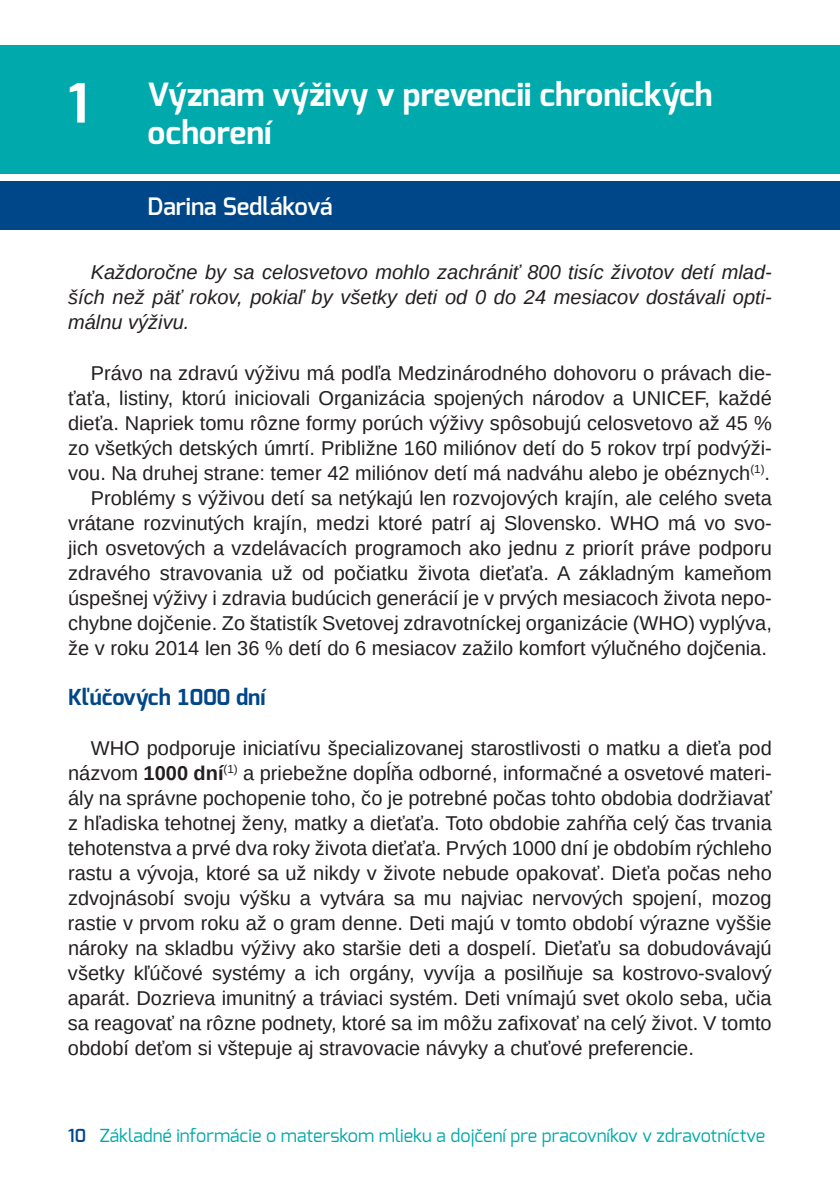
<style>
.page{position:relative;width:840px;height:1191px;background:#fff}
.page>*{position:absolute;margin:0;border:0;box-sizing:border-box;transform-origin:0 0}
.t1{font:700 54px "Exo";color:#fff}
.t2{font:700 32px/38.4px "Exo";color:#fff}
.t3{font:600 24px "Exo";color:#fff}
.t4{font:700 22px "Exo";color:#004789}
.t5{font:20px/25px "Arimo";color:#231f20;text-align:right}
.t6{font:italic 20px/25px "Arimo";color:#231f20;text-align:justify}
.t7{font:18px "Exo";color:#00a9ab}
.s1{font-weight:700}
.s2{font-weight:600;color:#004789}
</style>
<div class="page">
<div style="left:0;top:45px;width:839px;height:128px;background:#00a9ab"></div>
<div style="left:0;top:181px;width:839px;height:48px;background:#004789"></div>
<h1 class="t1" style="left:68px;top:68px;width:21px">1</h1>
<h2 class="t2" style="left:147px;top:75px;width:566px">Význam výživy v prevencii chronických ochorení</h2>
<p class="t3" style="left:147px;top:191px;width:186px">Darina Sedláková</p>
<p class="t6" style="left:68px;top:260px;width:704px;text-indent:23px">Každoročne by sa celosvetovo mohlo zachrániť 800 tisíc životov detí mlad&shy;ších než päť rokov, pokiaľ by všetky deti od 0 do 24 mesiacov dostávali opti&shy;málnu výživu.</p>
<p class="t5" style="left:68px;top:360px;width:705px">Právo na zdravú výživu má podľa Medzinárodného dohovoru o právach die&shy;ťaťa, listiny, ktorú iniciovali Organizácia spojených národov a UNICEF, každé dieťa. Napriek tomu rôzne formy porúch výživy spôsobujú celosvetovo až 45 % zo všetkých detských úmrtí. Približne 160 miliónov detí do 5 rokov trpí podvýži&shy;vou. Na druhej strane: temer 42 miliónov detí má nadváhu alebo je obéznych<sup>(1)</sup>.<br>Problémy s výživou detí sa netýkajú len rozvojových krajín, ale celého sveta vrátane rozvinutých krajín, medzi ktoré patrí aj Slovensko. WHO má vo svo&shy;jich osvetových a vzdelávacích programoch ako jednu z priorít práve podporu zdravého stravovania už od počiatku života dieťaťa. A základným kameňom úspešnej výživy i zdravia budúcich generácií je v prvých mesiacoch života nepo&shy;chybne dojčenie. Zo štatistík Svetovej zdravotníckej organizácie (WHO) vyplýva, že v roku 2014 len 36 % detí do 6 mesiacov zažilo komfort výlučného dojčenia.</p>
<p class="t4" style="left:68px;top:682px;width:199px">Kľúčových 1000 dní</p>
<p class="t5" style="left:68px;top:735px;width:705px;text-align:justify;text-indent:23px">WHO podporuje iniciatívu špecializovanej starostlivosti o matku a dieťa pod názvom <span class="s1">1000 dní</span><sup>(1)</sup> a priebežne dopĺňa odborné, informačné a osvetové materi&shy;ály na správne pochopenie toho, čo je potrebné počas tohto obdobia dodržiavať z hľadiska tehotnej ženy, matky a dieťaťa. Toto obdobie zahŕňa celý čas trvania tehotenstva a prvé dva roky života dieťaťa. Prvých 1000 dní je obdobím rýchleho rastu a vývoja, ktoré sa už nikdy v živote nebude opakovať. Dieťa počas neho zdvojnásobí svoju výšku a vytvára sa mu najviac nervových spojení, mozog rastie v prvom roku až o gram denne. Deti majú v tomto období výrazne vyššie nároky na skladbu výživy ako staršie deti a dospelí. Dieťaťu sa dobudovávajú všetky kľúčové systémy a ich orgány, vyvíja a posilňuje sa kostrovo-svalový aparát. Dozrieva imunitný a tráviaci systém. Deti vnímajú svet okolo seba, učia sa reagovať na rôzne podnety, ktoré sa im môžu zafixovať na celý život. V tomto období deťom si vštepuje aj stravovacie návyky a chuťové preferencie.</p>
<p class="t7" style="left:68px;top:1123px;width:698px"><span class="s2">10</span> Základné informácie o materskom mlieku a dojčení pre pracovníkov v zdravotníctve</p>
</div>
